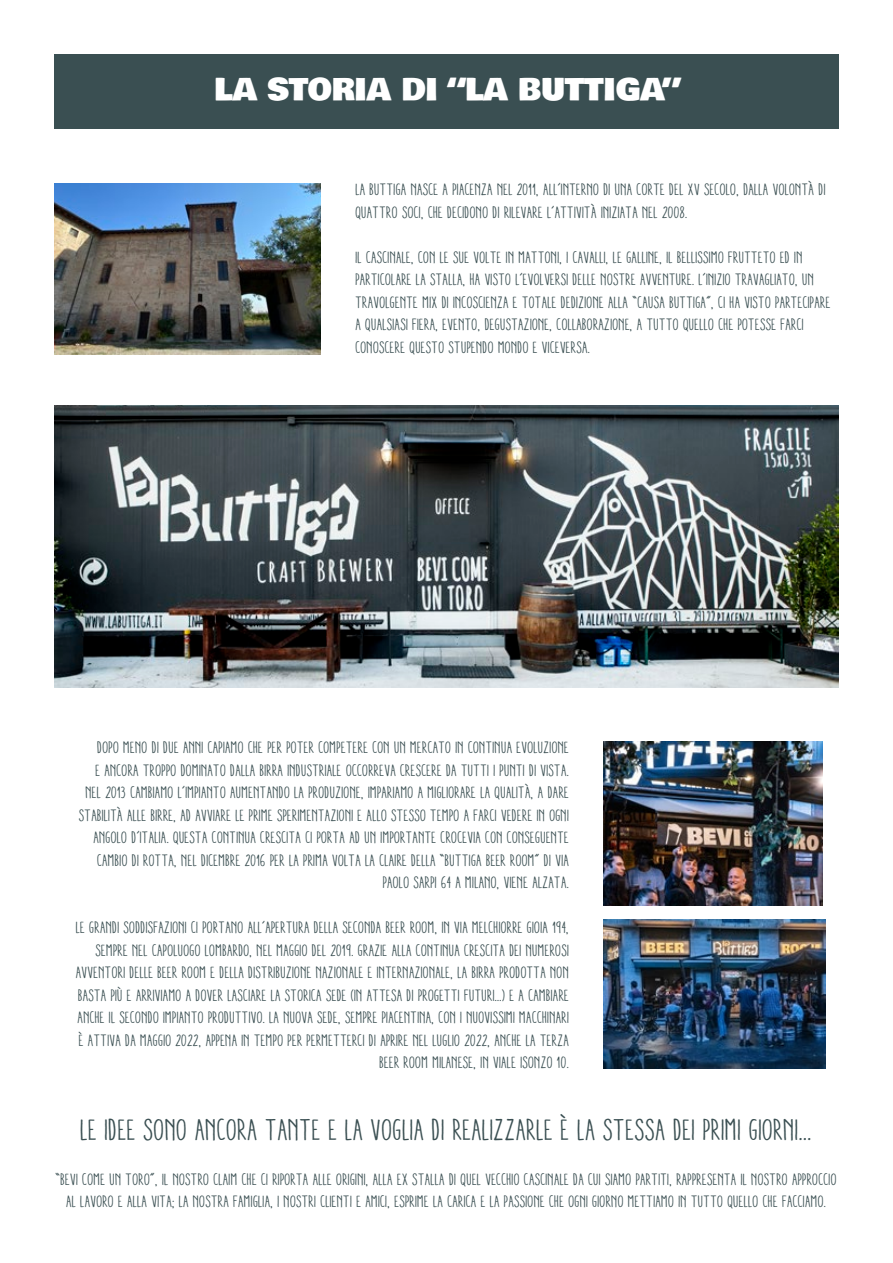
<style>
.page{position:relative;width:893px;height:1263px;background:#fff}
.page>*{position:absolute;margin:0;border:0;box-sizing:border-box;transform-origin:0 0}
.t1{font:condensed 30px "Aracne";color:#3a4f52}
.t2{font:30px "Bowlby One";color:#fff}
.t3{font:condensed 16.5px/22.5px "Aracne";color:#3a4f52;text-align:right}
</style>
<div class="page">
<div style="left:54px;top:54px;width:785px;height:74px;background:#3a4f52"></div>
<img style="left:54px;top:406px;width:785px;height:282px">
<img style="left:54px;top:183px;width:266px;height:172px">
<img style="left:603px;top:919px;width:223px;height:150px">
<img style="left:603px;top:741px;width:219px;height:165px">
<p class="t2" style="left:214px;top:67px;width:467px">LA STORIA DI “LA BUTTIGA”</p>
<p class="t3" style="left:356px;top:178px;width:472px;text-align:left">LA BUTTIGA NASCE A PIACENZA NEL 2011, ALL’INTERNO DI UNA CORTE DEL XV SECOLO, DALLA VOLONTÀ DI<br>QUATTRO SOCI, CHE DECIDONO DI RILEVARE L’ATTIVITÀ INIZIATA NEL 2008.</p>
<p class="t3" style="left:356px;top:246px;width:477px;text-align:left">IL CASCINALE, CON LE SUE VOLTE IN MATTONI, I CAVALLI, LE GALLINE, IL BELLISSIMO FRUTTETO ED IN PARTICOLARE LA STALLA, HA VISTO L’EVOLVERSI DELLE NOSTRE AVVENTURE. L’INIZIO TRAVAGLIATO, UN TRAVOLGENTE MIX DI INCOSCIENZA E TOTALE DEDIZIONE ALLA “CAUSA BUTTIGA”, CI HA VISTO PARTECIPARE A QUALSIASI FIERA, EVENTO, DEGUSTAZIONE, COLLABORAZIONE, A TUTTO QUELLO CHE POTESSE FARCI CONOSCERE QUESTO STUPENDO MONDO E VICEVERSA.</p>
<p class="t3" style="left:79px;top:736px;width:492px">DOPO MENO DI DUE ANNI CAPIAMO CHE PER POTER COMPETERE CON UN MERCATO IN CONTINUA EVOLUZIONE<br>E ANCORA TROPPO DOMINATO DALLA BIRRA INDUSTRIALE OCCORREVA CRESCERE DA TUTTI I PUNTI DI VISTA.<br>NEL 2013 CAMBIAMO L’IMPIANTO AUMENTANDO LA PRODUZIONE, IMPARIAMO A MIGLIORARE LA QUALITÀ, A DARE STABILITÀ ALLE BIRRE, AD AVVIARE LE PRIME SPERIMENTAZIONI E ALLO STESSO TEMPO A FARCI VEDERE IN OGNI ANGOLO D’ITALIA. QUESTA CONTINUA CRESCITA CI PORTA AD UN IMPORTANTE CROCEVIA CON CONSEGUENTE CAMBIO DI ROTTA, NEL DICEMBRE 2016 PER LA PRIMA VOLTA LA CLAIRE DELLA “BUTTIGA BEER ROOM” DI VIA PAOLO SARPI 64 A MILANO, VIENE ALZATA.</p>
<p class="t3" style="left:76px;top:916px;width:495px">LE GRANDI SODDISFAZIONI CI PORTANO ALL’APERTURA DELLA SECONDA BEER ROOM, IN VIA MELCHIORRE GIOIA 194, SEMPRE NEL CAPOLUOGO LOMBARDO, NEL MAGGIO DEL 2019. GRAZIE ALLA CONTINUA CRESCITA DEI NUMEROSI AVVENTORI DELLE BEER ROOM E DELLA DISTRIBUZIONE NAZIONALE E INTERNAZIONALE, LA BIRRA PRODOTTA NON BASTA PIÙ E ARRIVIAMO A DOVER LASCIARE LA STORICA SEDE (IN ATTESA DI PROGETTI FUTURI...) E A CAMBIARE ANCHE IL SECONDO IMPIANTO PRODUTTIVO. LA NUOVA SEDE, SEMPRE PIACENTINA, CON I NUOVISSIMI MACCHINARI È ATTIVA DA MAGGIO 2022, APPENA IN TEMPO PER PERMETTERCI DI APRIRE NEL LUGLIO 2022, ANCHE LA TERZA BEER ROOM MILANESE, IN VIALE ISONZO 10.</p>
<p class="t1" style="left:81px;top:1112px;width:733px">LE IDEE SONO ANCORA TANTE E LA VOGLIA DI REALIZZARLE È LA STESSA DEI PRIMI GIORNI...</p>
<p class="t3" style="left:56px;top:1167px;width:783px;text-align:center">“BEVI COME UN TORO”, IL NOSTRO CLAIM CHE CI RIPORTA ALLE ORIGINI, ALLA EX STALLA DI QUEL VECCHIO CASCINALE DA CUI SIAMO PARTITI, RAPPRESENTA IL NOSTRO APPROCCIO<br>AL LAVORO E ALLA VITA; LA NOSTRA FAMIGLIA, I NOSTRI CLIENTI E AMICI, ESPRIME LA CARICA E LA PASSIONE CHE OGNI GIORNO METTIAMO IN TUTTO QUELLO CHE FACCIAMO.</p>
</div>
